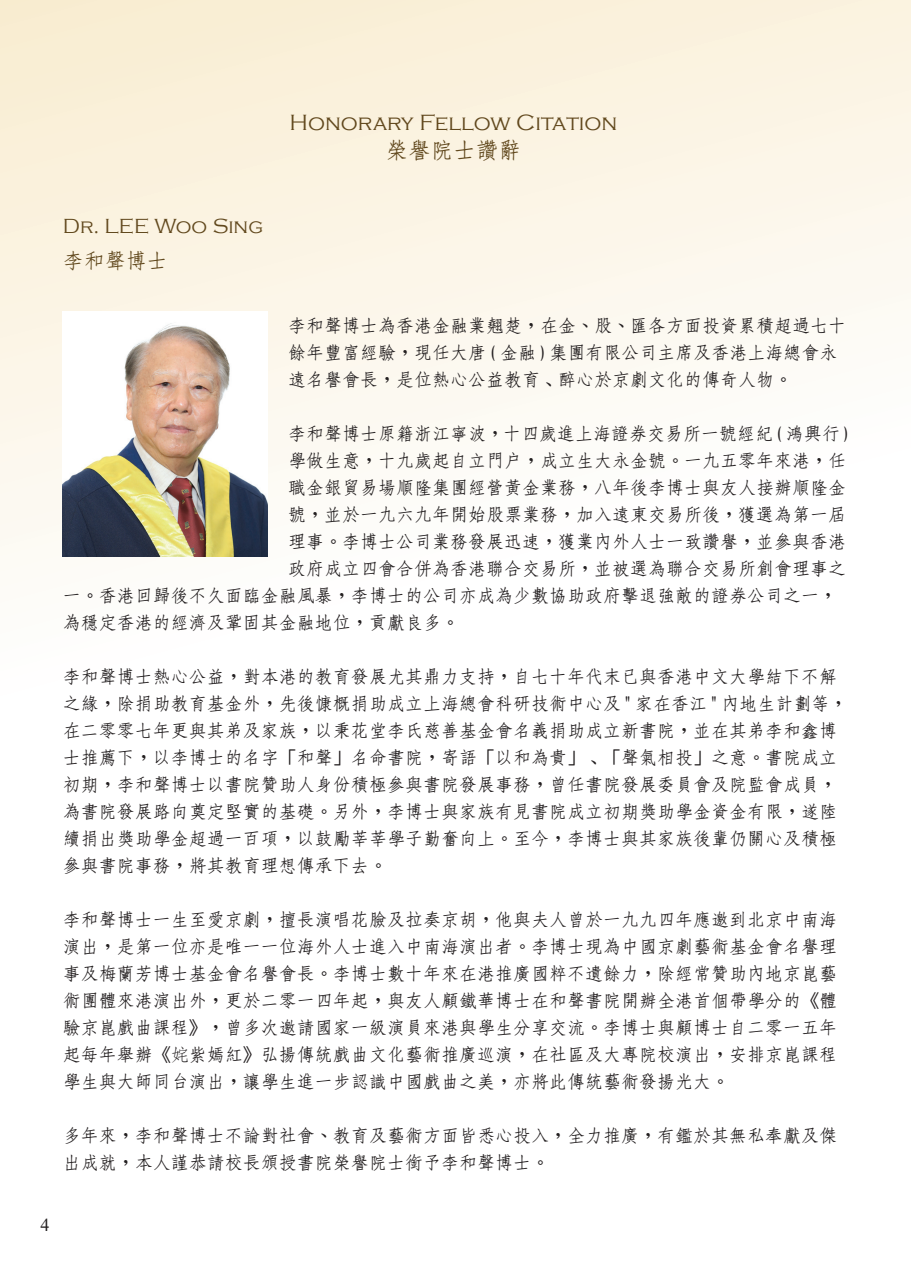
<style>
.page{position:relative;width:911px;height:1280px;background:#fff}
.page>*{position:absolute;margin:0;border:0;box-sizing:border-box;transform-origin:0 0}
.t1{font:300 22.65px "Copperplate Gothic";color:#61481d}
.t2{font:500 22.65px "Han Wang Fang Song";color:#61481d}
.t3{font:300 21px "Copperplate Gothic";color:#61481d}
.t4{font:500 21px "Han Wang Fang Song";color:#61481d}
.t5{font:500 18px/27px "Han Wang Fang Song";color:#231f20}
.t6{font:18px "Times New Roman";color:#231f20}
.s1{font-family:"ST Fangsong";font-weight:400}
</style>
<div class="page">
<svg style="left:0;top:0;width:911px;height:557px"></svg>
<img style="left:63px;top:311px;width:205px;height:246px">
<svg style="left:18px;top:0;width:232px;height:1px"></svg>
<svg style="left:660px;top:0;width:233px;height:1px"></svg>
<p class="t1" style="left:289px;top:110px;width:329px">Honorary Fellow Citation</p>
<p class="t2" style="left:385px;top:138px;width:138px">榮譽院士讚辭</p>
<p class="t3" style="left:63px;top:214px;width:202px">Dr. LEE Woo Sing</p>
<p class="t4" style="left:63px;top:249px;width:106px">李和聲博士</p>
<p class="t5" style="left:288px;top:312px;width:559px">李和聲博士為香港金融業翹楚，在金、股、匯各方面投資累積超過七十餘年豐富經驗，現任大唐 ( 金融 ) 集團有限公司主席及香港上海總會永遠名譽會長，是位熱心公益教育﹑醉心於京劇文化的傳奇人物。</p>
<p class="t5" style="left:288px;top:420px;width:561px">李和聲博士原籍浙江寧波，十四歲進上海證券交易所一號經紀 ( 鴻興行 )</p>
<p class="t5" style="left:288px;top:447px;width:559px">學做生意，十九歲起自立門戶，成立生大永金號。一九五零年來港，任</p>
<p class="t5" style="left:288px;top:474px;width:559px">職金銀貿易場順隆集團經營黃金業務，八年後李博士與友人接辦順隆金</p>
<p class="t5" style="left:288px;top:501px;width:559px">號，並於一九六九年開始股票業務，加入遠東交易所後，獲選為第一屆</p>
<p class="t5" style="left:288px;top:528px;width:559px">理事。李博士公司業務發展迅速，獲業內外人士一致讚譽，並參與香港</p>
<p class="t5" style="left:288px;top:555px;width:559px">政府成立四會合併為香港聯合交易所，並被選為聯合交易所創會理事之</p>
<p class="t5" style="left:63px;top:582px;width:775px">一。香港回歸後不久面臨金融風暴，李博士的公司亦成為少數協助政府擊退強敵的證券公司之一，</p>
<p class="t5" style="left:63px;top:609px;width:397px">為穩定香港的經濟及鞏固其金融地位，貢獻良多。</p>
<p class="t5" style="left:63px;top:663px;width:786px">李和聲博士熱心公益，對本港的教育發展尤其鼎力支持，自七十年代末已與香港中文大學結下不解之緣，除捐助教育基金外，先後慷概捐助成立上海總會科研技術中心及 " 家在香江 " 內地生計劃等，在二零零七年更與其弟及家族，以秉花堂李氏慈善基金會名義捐助成立新書院，並在其弟李和鑫博士推薦下，以李博士的名字「和聲」名命書院，寄語「以和為貴」﹑「聲氣相投」之意。書院成立初期，李和聲博士以書院贊助人身份積極參與書院發展事務，曾任書院發展委員會及院監會成員，為書院發展路向奠定堅實的基礎。另外，李博士與家族有見書院成立初期獎助學金資金有限，遂陸續捐出獎助學金超過一百項，以鼓勵莘莘學子勤奮向上。至今，李博士與其家族後輩仍關心及積極參與書院事務，將其教育理想傳承下去。</p>
<p class="t5" style="left:63px;top:906px;width:775px;text-align:justify">李和聲博士一生至愛京劇，擅長演唱花臉及拉奏京胡，他與夫人曾於一九九四年應邀到北京中南海演出，是第一位亦是唯一一位海外人士進入中南海演出者。李博士現為中國京劇藝術基金會名譽理事及梅蘭芳博士基金會名譽會長。李博士數十年來在港推廣國粹不遺餘力，除經常贊助內地京崑藝術團體來港演出外，更於二零一四年起，與友人顧鐵華博士在和聲書院開辦全港首個帶學分的《體驗京崑戲曲課程》，曾多次邀請國家一級演員來港與學生分享交流。李博士與顧博士自二零一五年起每年舉辦《<span class="s1">姹</span>紫嫣紅》弘揚傳統戲曲文化藝術推廣巡演，在社區及大專院校演出，安排京崑課程學生與大師同台演出，讓學生進一步認識中國戲曲之美，亦將此傳統藝術發揚光大。</p>
<p class="t5" style="left:63px;top:1122px;width:775px">多年來，李和聲博士不論對社會、教育及藝術方面皆悉心投入，全力推廣，有鑑於其無私奉獻及傑出成就，本人謹恭請校長頒授書院榮譽院士銜予李和聲博士。</p>
<p class="t6" style="left:40px;top:1211px;width:10px">4</p>
</div>
